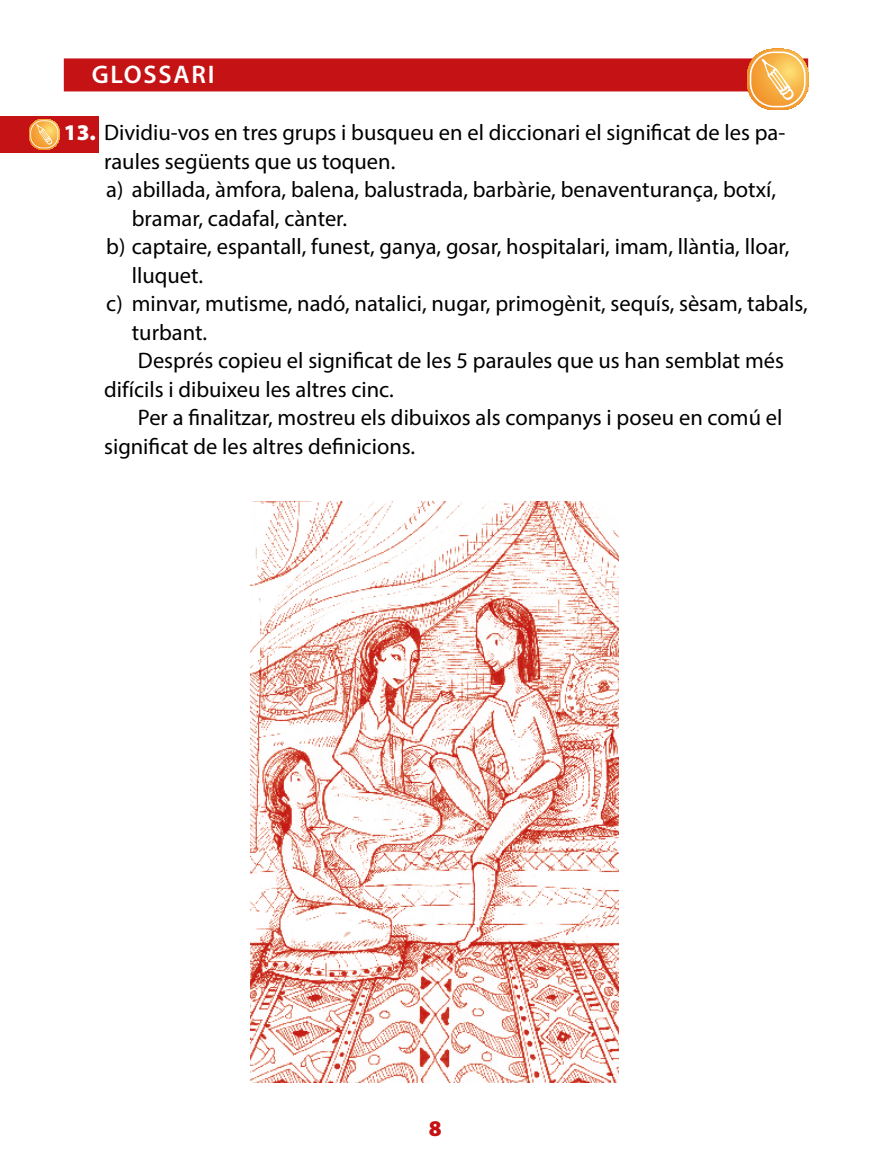
<style>
.page{position:relative;width:872px;height:1170px;background:#fff}
.page>*{position:absolute;margin:0;border:0;box-sizing:border-box;transform-origin:0 0}
.t1{font:600 25.5px "Myriad Pro";letter-spacing:.07em;color:#fff}
.t2{font:22.5px "Myriad Pro";color:#000}
.t3{font:900 22.5px "Myriad Pro";color:#c51315}
.s1{font-weight:900;color:#fff}
</style>
<div class="page">
<div style="left:0;top:116px;width:99px;height:36px;background:#c51315"></div>
<svg style="left:29px;top:119px;width:31px;height:31px"></svg>
<div style="left:64px;top:58px;width:744px;height:33px;background:#c51315"></div>
<svg style="left:747px;top:49px;width:61px;height:61px"></svg>
<img style="left:251px;top:501px;width:367px;height:581px">
<p class="t1" style="left:92px;top:58px;width:124px">GLOSSARI</p>
<p class="t2" style="left:64px;top:118px;width:723px"><span class="s1">13.</span> Dividiu-vos en tres grups i busqueu en el diccionari el significat de les pa-</p>
<p class="t2" style="left:104px;top:147px;width:293px">raules següents que us toquen.</p>
<p class="t2" style="left:106px;top:176px;width:671px">a) abillada, àmfora, balena, balustrada, barbàrie, benaventurança, botxí,</p>
<p class="t2" style="left:132px;top:204px;width:217px">bramar, cadafal, cànter.</p>
<p class="t2" style="left:106px;top:233px;width:684px">b) captaire, espantall, funest, ganya, gosar, hospitalari, imam, llàntia, lloar,</p>
<p class="t2" style="left:132px;top:261px;width:73px">lluquet.</p>
<p class="t2" style="left:106px;top:290px;width:703px">c) minvar, mutisme, nadó, natalici, nugar, primogènit, sequís, sèsam, tabals,</p>
<p class="t2" style="left:132px;top:318px;width:77px">turbant.</p>
<p class="t2" style="left:138px;top:347px;width:647px">Després copieu el significat de les 5 paraules que us han semblat més</p>
<p class="t2" style="left:104px;top:375px;width:291px">difícils i dibuixeu les altres cinc.</p>
<p class="t2" style="left:138px;top:404px;width:646px">Per a finalitzar, mostreu els dibuixos als companys i poseu en comú el</p>
<p class="t2" style="left:104px;top:432px;width:312px">significat de les altres definicions.</p>
<p class="t3" style="left:429px;top:1113px;width:14px">8</p>
</div>
